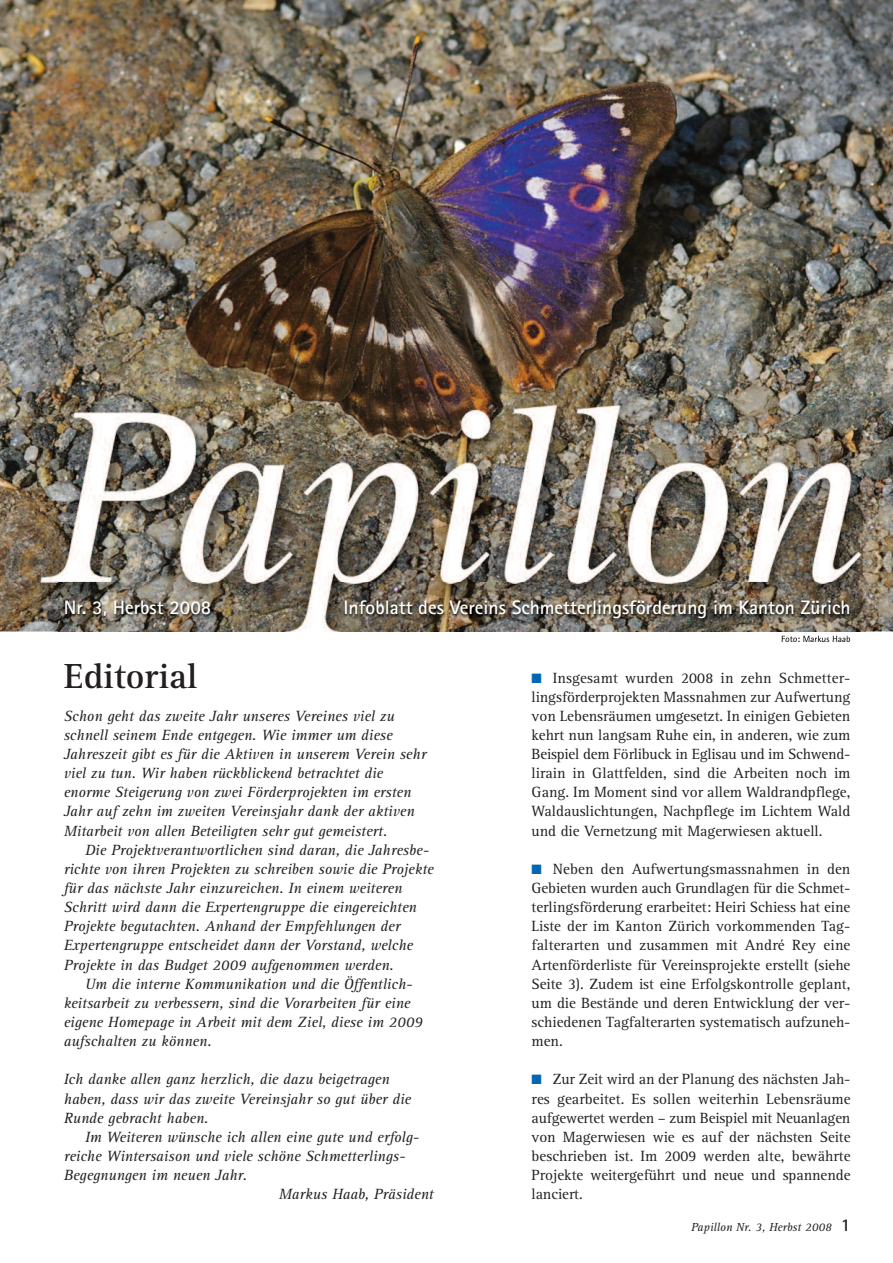
<style>
.page{position:relative;width:893px;height:1263px;background:#fff}
.page>*{position:absolute;margin:0;border:0;box-sizing:border-box;transform-origin:0 0}
.t1{font:700 36px "Rotis Serif";color:#231f20}
.t2{font:700 19.5px "Rotis Sans Serif";color:#fff}
.t3{font:italic 15.3px/19.2px "Rotis Serif";color:#231f20}
.t4{font:15.3px/19.2px "Rotis Serif";color:#231f20;text-align:justify}
.t5{font:italic 12px "Rotis Serif";color:#231f20}
.t6{font:700 9px "Rotis Sans Serif";color:#231f20}
.s1{color:#0166b3}
.s2{font-family:"Rotis Sans Serif";font-weight:700;font-style:normal;font-size:18px}
</style>
<div class="page">
<img style="left:0;top:0;width:893px;height:631px">
<img style="left:59px;top:582px;width:259px;height:50px">
<img style="left:322px;top:582px;width:543px;height:57px">
<img style="left:782px;top:636px;width:68px;height:3px">
<p class="t2" style="left:64px;top:600px;width:149px">Nr. 3, Herbst 2008</p>
<p class="t2" style="left:344px;top:600px;width:508px">Infoblatt des Vereins Schmetterlingsförderung im Kanton Zürich</p>
<h1 class="t1" style="left:64px;top:664px;width:135px">Editorial</h1>
<p class="t3" style="left:64px;top:708px;width:364px">Schon geht das zweite Jahr unseres Vereines viel zu schnell seinem Ende entgegen. Wie immer um diese Jahreszeit gibt es für die Aktiven in unserem Verein sehr viel zu tun. Wir haben rückblickend betrachtet die enorme Steigerung von zwei Förderprojekten im ersten Jahr auf zehn im zweiten Vereinsjahr dank der aktiven Mitarbeit von allen Beteiligten sehr gut gemeistert.</p>
<p class="t3" style="left:64px;top:842px;width:371px;text-indent:21px">Die Projektverantwortlichen sind daran, die Jahresbe&shy;richte von ihren Projekten zu schreiben sowie die Projekte für das nächste Jahr einzureichen. In einem weiteren Schritt wird dann die Expertengruppe die eingereichten Projekte begutachten. Anhand der Empfehlungen der Expertengruppe entscheidet dann der Vorstand, welche Projekte in das Budget 2009 aufgenommen werden.</p>
<p class="t3" style="left:64px;top:976px;width:360px;text-indent:21px">Um die interne Kommunikation und die Öffentlich&shy;keitsarbeit zu verbessern, sind die Vorarbeiten für eine eigene Homepage in Arbeit mit dem Ziel, diese im 2009 aufschalten zu können.</p>
<p class="t3" style="left:64px;top:1071px;width:349px">Ich danke allen ganz herzlich, die dazu beigetragen haben, dass wir das zweite Vereinsjahr so gut über die<br>Runde gebracht haben.</p>
<p class="t3" style="left:85px;top:1129px;width:336px">Im Weiteren wünsche ich allen eine gute und erfolg-</p>
<p class="t3" style="left:64px;top:1148px;width:343px">reiche Wintersaison und viele schöne Schmetterlings-</p>
<p class="t3" style="left:64px;top:1167px;width:185px">Begegnungen im neuen Jahr.</p>
<p class="t3" style="left:279px;top:1186px;width:156px">Markus Haab, Präsident</p>
<p class="t6" style="left:781px;top:636px;width:71px">Foto: Markus Haab</p>
<p class="t4" style="left:531px;top:669px;width:320px"><span class="s1">■</span> Insgesamt wurden 2008 in zehn Schmetter&shy;lingsförderprojekten Massnahmen zur Aufwertung von Lebensräumen umgesetzt. In einigen Gebieten kehrt nun langsam Ruhe ein, in anderen, wie zum Beispiel dem Förlibuck in Eglisau und im Schwend&shy;lirain in Glattfelden, sind die Arbeiten noch im Gang. Im Moment sind vor allem Waldrandpflege, Waldauslichtungen, Nachpflege im Lichtem Wald und die Vernetzung mit Magerwiesen aktuell.</p>
<p class="t4" style="left:531px;top:861px;width:320px"><span class="s1">■</span> Neben den Aufwertungsmassnahmen in den Gebieten wurden auch Grundlagen für die Schmet&shy;terlingsförderung erarbeitet: Heiri Schiess hat eine Liste der im Kanton Zürich vorkommenden Tag&shy;falterarten und zusammen mit André Rey eine Artenförderliste für Vereinsprojekte erstellt (siehe Seite 3). Zudem ist eine Erfolgskontrolle geplant, um die Bestände und deren Entwicklung der ver&shy;schiedenen Tagfalterarten systematisch aufzuneh&shy;men.</p>
<p class="t4" style="left:531px;top:1071px;width:320px"><span class="s1">■</span> Zur Zeit wird an der Planung des nächsten Jah&shy;res gearbeitet. Es sollen weiterhin Lebensräume aufgewertet werden – zum Beispiel mit Neuanlagen von Magerwiesen wie es auf der nächsten Seite beschrieben ist. Im 2009 werden alte, bewährte Projekte weitergeführt und neue und spannende lanciert.</p>
<p class="t5" style="left:691px;top:1223px;width:161px">Papillon Nr. 3, Herbst 2008 <span class="s2">1</span></p>
</div>
